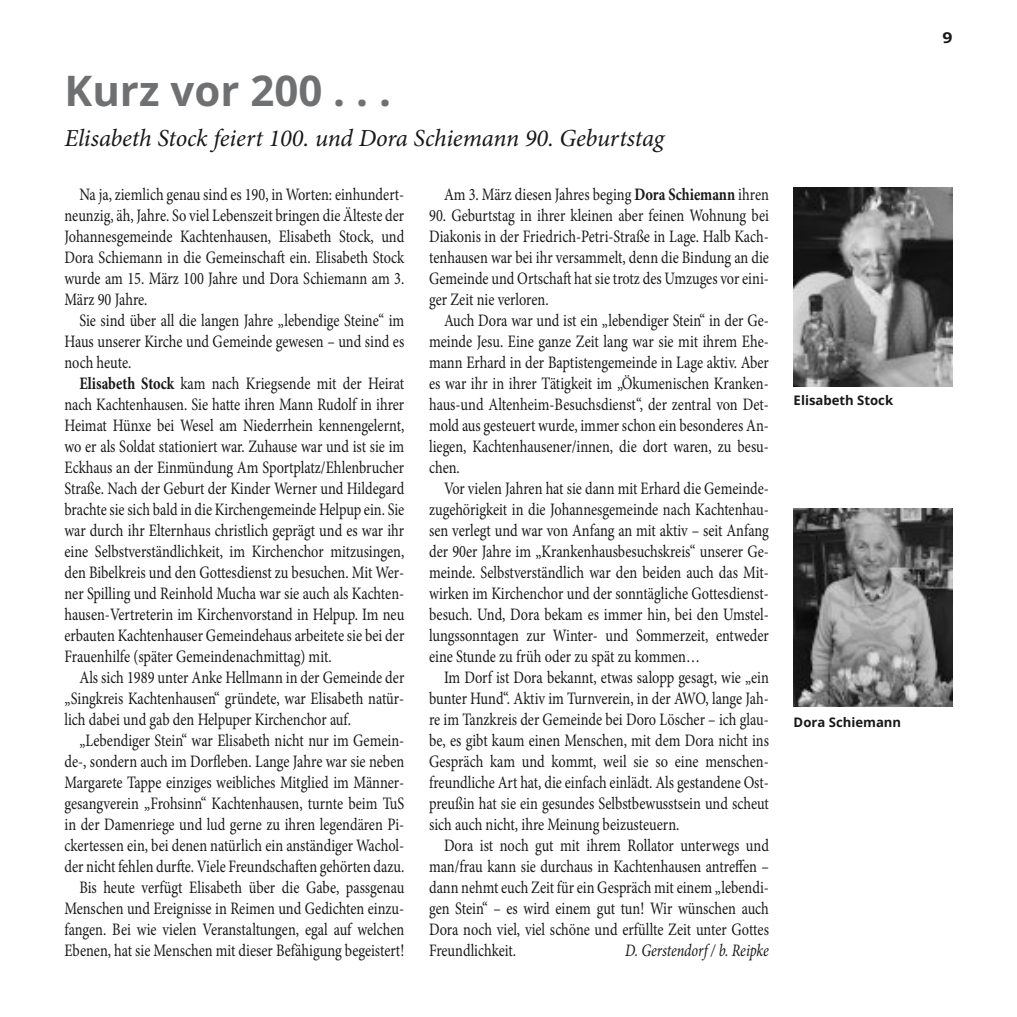
<style>
.page{position:relative;width:1017px;height:1017px;background:#fff}
.page>*{position:absolute;margin:0;border:0;box-sizing:border-box;transform-origin:0 0}
.t1{font:700 42px "Open Sans";color:#6f7072}
.t2{font:italic 24.5px "Minion Pro";letter-spacing:-.005em;color:#1a171b}
.t3{font:17.5px/21px "Minion Pro";color:#1a171b;text-align:justify;scale:.82 1}
.t4{font:italic 17.5px "Minion Pro";letter-spacing:-.005em;color:#1a171b;scale:.82 1}
.t5{font:700 14.88px "Open Sans";color:#1a171b;scale:1.18 1}
.t6{font:700 13.12px "Open Sans";color:#1a171b}
.s1{font-weight:700}
</style>
<div class="page">
<img style="left:794px;top:188px;width:158px;height:198px">
<img style="left:794px;top:508px;width:158px;height:199px">
<h1 class="t1" style="left:64px;top:61px;width:328px">Kurz vor 200 . . .</h1>
<h2 class="t2" style="left:64px;top:128px;width:601px">Elisabeth Stock feiert 100. und Dora Schiemann 90. Geburtstag</h2>
<p class="t3" style="left:64px;top:186px;width:416px;text-indent:15px">Na ja, ziemlich genau sind es 190, in Worten: einhundert&shy;neunzig, äh, Jahre. So viel Lebenszeit bringen die Älteste der Johannesgemeinde Kachtenhausen, Elisabeth Stock, und Dora Schiemann in die Gemeinschaft ein. Elisabeth Stock wurde am 15. März 100 Jahre und Dora Schiemann am 3.<br>März 90 Jahre.</p>
<p class="t3" style="left:64px;top:312px;width:416px;text-indent:15px">Sie sind über all die langen Jahre „lebendige Steine“ im Haus unserer Kirche und Gemeinde gewesen – und sind es noch heute.</p>
<p class="t3" style="left:64px;top:375px;width:416px;text-indent:15px"><span class="s1">Elisabeth Stock</span> kam nach Kriegsende mit der Heirat nach Kachtenhausen. Sie hatte ihren Mann Rudolf in ihrer Heimat Hünxe bei Wesel am Niederrhein kennengelernt, wo er als Soldat stationiert war. Zuhause war und ist sie im Eckhaus an der Einmündung Am Sportplatz/Ehlenbrucher Straße. Nach der Geburt der Kinder Werner und Hildegard brachte sie sich bald in die Kirchengemeinde Helpup ein. Sie war durch ihr Elternhaus christlich geprägt und es war ihr eine Selbstverständlichkeit, im Kirchenchor mitzusingen, den Bibelkreis und den Gottesdienst zu besuchen. Mit Wer&shy;ner Spilling und Reinhold Mucha war sie auch als Kachten&shy;hausen-Vertreterin im Kirchenvorstand in Helpup. Im neu erbauten Kachtenhauser Gemeindehaus arbeitete sie bei der Frauenhilfe (später Gemeindenachmittag) mit.</p>
<p class="t3" style="left:64px;top:669px;width:416px;text-indent:15px">Als sich 1989 unter Anke Hellmann in der Gemeinde der „Singkreis Kachtenhausen“ gründete, war Elisabeth natür&shy;lich dabei und gab den Helpuper Kirchenchor auf.</p>
<p class="t3" style="left:64px;top:732px;width:416px;text-align:right">„Lebendiger Stein“ war Elisabeth nicht nur im Gemein&shy;de-, sondern auch im Dorfleben. Lange Jahre war sie neben Margarete Tappe einziges weibliches Mitglied im Männer&shy;gesangverein „Frohsinn“ Kachtenhausen, turnte beim TuS in der Damenriege und lud gerne zu ihren legendären Pi&shy;ckertessen ein, bei denen natürlich ein anständiger Wachol&shy;der nicht fehlen durfte. Viele Freundschaften gehörten dazu.<br>Bis heute verfügt Elisabeth über die Gabe, passgenau Menschen und Ereignisse in Reimen und Gedichten einzu&shy;fangen. Bei wie vielen Veranstaltungen, egal auf welchen Ebenen, hat sie Menschen mit dieser Befähigung begeistert!</p>
<p class="t3" style="left:444px;top:186px;width:398px">Am 3. März diesen Jahres beging <span class="s1">Dora Schiemann</span> ihren</p>
<p class="t3" style="left:429px;top:207px;width:416px">90. Geburtstag in ihrer kleinen aber feinen Wohnung bei Diakonis in der Friedrich-Petri-Straße in Lage. Halb Kach&shy;tenhausen war bei ihr versammelt, denn die Bindung an die Gemeinde und Ortschaft hat sie trotz des Umzuges vor eini&shy;ger Zeit nie verloren.</p>
<p class="t3" style="left:429px;top:312px;width:416px;text-indent:15px">Auch Dora war und ist ein „lebendiger Stein“ in der Ge&shy;meinde Jesu. Eine ganze Zeit lang war sie mit ihrem Ehe&shy;mann Erhard in der Baptistengemeinde in Lage aktiv. Aber es war ihr in ihrer Tätigkeit im „Ökumenischen Kranken&shy;haus-und Altenheim-Besuchsdienst“, der zentral von Det&shy;mold aus gesteuert wurde, immer schon ein besonderes An&shy;liegen, Kachtenhausener/innen, die dort waren, zu besu&shy;chen.</p>
<p class="t3" style="left:429px;top:480px;width:416px;text-indent:15px">Vor vielen Jahren hat sie dann mit Erhard die Gemeinde&shy;zugehörigkeit in die Johannesgemeinde nach Kachtenhau&shy;sen verlegt und war von Anfang an mit aktiv – seit Anfang der 90er Jahre im „Krankenhausbesuchskreis“ unserer Ge&shy;meinde. Selbstverständlich war den beiden auch das Mit&shy;wirken im Kirchenchor und der sonntägliche Gottesdienst&shy;besuch. Und, Dora bekam es immer hin, bei den Umstel&shy;lungssonntagen zur Winter- und Sommerzeit, entweder eine Stunde zu früh oder zu spät zu kommen…</p>
<p class="t3" style="left:429px;top:669px;width:416px;text-indent:15px">Im Dorf ist Dora bekannt, etwas salopp gesagt, wie „ein bunter Hund“. Aktiv im Turnverein, in der AWO, lange Jah&shy;re im Tanzkreis der Gemeinde bei Doro Löscher – ich glau&shy;be, es gibt kaum einen Menschen, mit dem Dora nicht ins Gespräch kam und kommt, weil sie so eine menschen&shy;freundliche Art hat, die einfach einlädt. Als gestandene Ost&shy;preußin hat sie ein gesundes Selbstbewusstsein und scheut sich auch nicht, ihre Meinung beizusteuern.</p>
<p class="t3" style="left:429px;top:837px;width:416px;text-indent:15px">Dora ist noch gut mit ihrem Rollator unterwegs und man/frau kann sie durchaus in Kachtenhausen antreffen – dann nehmt euch Zeit für ein Gespräch mit einem „lebendi&shy;gen Stein“ – es wird einem gut tun! Wir wünschen auch Dora noch viel, viel schöne und erfüllte Zeit unter Gottes Freundlichkeit.</p>
<p class="t4" style="left:625px;top:943px;width:177px">D. Gerstendorf / b. Reipke</p>
<p class="t6" style="left:794px;top:391px;width:101px">Elisabeth Stock</p>
<p class="t6" style="left:794px;top:713px;width:109px">Dora Schiemann</p>
<p class="t5" style="left:942px;top:27px;width:10px">9</p>
</div>
